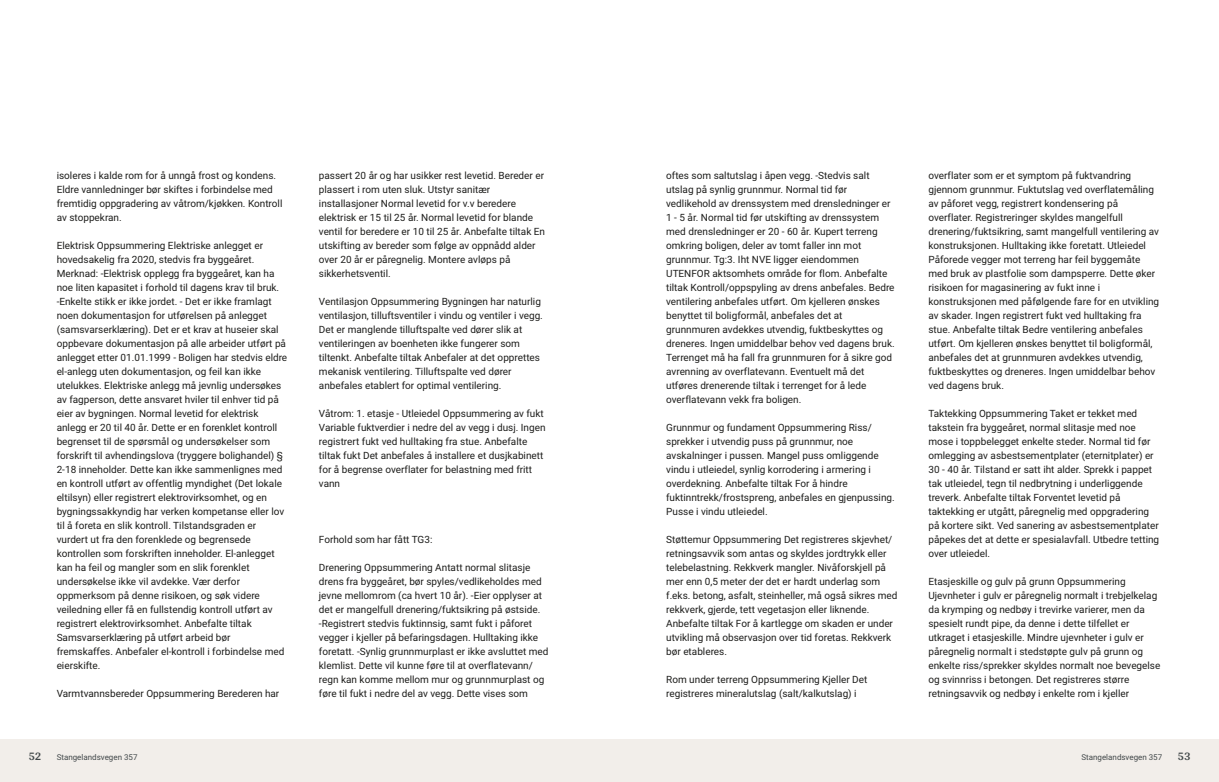
<style>
.page{position:relative;width:1219px;height:782px;background:#fff}
.page>*{position:absolute;margin:0;border:0;box-sizing:border-box;transform-origin:0 0}
.t1{font:700 12px "Arya";color:#414749}
.t2{font:10px/14px "Roboto Vitec";color:#1d1d1b}
.t3{font:8px "Roboto Vitec";color:#414749}
</style>
<div class="page">
<div style="left:0;top:739px;width:612px;height:42px;background:#f2eeea"></div>
<div style="left:607px;top:739px;width:612px;height:42px;background:#f2eeea"></div>
<p class="t2" style="left:57px;top:167px;width:227px">isoleres i kalde rom for å unngå frost og kondens.<br>Eldre vannledninger bør skiftes i forbindelse med fremtidig oppgradering av våtrom/kjøkken. Kontroll av stoppekran.</p>
<p class="t2" style="left:57px;top:237px;width:232px">Elektrisk Oppsummering Elektriske anlegget er hovedsakelig fra 2020, stedvis fra byggeåret.<br>Merknad: ‑Elektrisk opplegg fra byggeåret, kan ha noe liten kapasitet i forhold til dagens krav til bruk. ‑Enkelte stikk er ikke jordet. ‑ Det er ikke framlagt noen dokumentasjon for utførelsen på anlegget (samsvarserklæring). Det er et krav at huseier skal oppbevare dokumentasjon på alle arbeider utført på anlegget etter 01.01.1999 ‑ Boligen har stedvis eldre el‑anlegg uten dokumentasjon, og feil kan ikke utelukkes. Elektriske anlegg må jevnlig undersøkes av fagperson, dette ansvaret hviler til enhver tid på eier av bygningen. Normal levetid for elektrisk anlegg er 20 til 40 år. Dette er en forenklet kontroll begrenset til de spørsmål og undersøkelser som forskrift til avhendingslova (tryggere bolighandel) § 2‑18 inneholder. Dette kan ikke sammenlignes med en kontroll utført av offentlig myndighet (Det lokale eltilsyn) eller registrert elektrovirksomhet, og en bygningssakkyndig har verken kompetanse eller lov til å foreta en slik kontroll. Tilstandsgraden er vurdert ut fra den forenklede og begrensede kontrollen som forskriften inneholder. El‑anlegget kan ha feil og mangler som en slik forenklet undersøkelse ikke vil avdekke. Vær derfor oppmerksom på denne risikoen, og søk videre veiledning eller få en fullstendig kontroll utført av registrert elektrovirksomhet. Anbefalte tiltak Samsvarserklæring på utført arbeid bør fremskaffes. Anbefaler el‑kontroll i forbindelse med eierskifte.</p>
<p class="t2" style="left:57px;top:685px;width:224px">Varmtvannsbereder Oppsummering Berederen har</p>
<p class="t1" style="left:28px;top:749px;width:15px">52</p>
<p class="t3" style="left:57px;top:751px;width:82px">Stangelandsvegen 357</p>
<p class="t2" style="left:319px;top:167px;width:228px">passert 20 år og har usikker rest levetid. Bereder er plassert i rom uten sluk. Utstyr sanitær installasjoner Normal levetid for v.v beredere elektrisk er 15 til 25 år. Normal levetid for blande ventil for beredere er 10 til 25 år. Anbefalte tiltak En utskifting av bereder som følge av oppnådd alder over 20 år er påregnelig. Montere avløps på sikkerhetsventil.</p>
<p class="t2" style="left:319px;top:293px;width:225px">Ventilasjon Oppsummering Bygningen har naturlig ventilasjon, tilluftsventiler i vindu og ventiler i vegg.<br>Det er manglende tilluftspalte ved dører slik at ventileringen av boenheten ikke fungerer som tiltenkt. Anbefalte tiltak Anbefaler at det opprettes mekanisk ventilering. Tilluftspalte ved dører anbefales etablert for optimal ventilering.</p>
<p class="t2" style="left:319px;top:405px;width:228px">Våtrom: 1. etasje ‑ Utleiedel Oppsummering av fukt Variable fuktverdier i nedre del av vegg i dusj. Ingen registrert fukt ved hulltaking fra stue. Anbefalte tiltak fukt Det anbefales å installere et dusjkabinett for å begrense overflater for belastning med fritt vann</p>
<p class="t2" style="left:319px;top:531px;width:115px">Forhold som har fått TG3:</p>
<p class="t2" style="left:319px;top:559px;width:231px">Drenering Oppsummering Antatt normal slitasje drens fra byggeåret, bør spyles/vedlikeholdes med jevne mellomrom (ca hvert 10 år). ‑Eier opplyser at det er mangelfull drenering/fuktsikring på østside. ‑Registrert stedvis fuktinnsig, samt fukt i påforet vegger i kjeller på befaringsdagen. Hulltaking ikke foretatt. ‑Synlig grunnmurplast er ikke avsluttet med klemlist. Dette vil kunne føre til at overflatevann/ regn kan komme mellom mur og grunnmurplast og føre til fukt i nedre del av vegg. Dette vises som</p>
<p class="t2" style="left:666px;top:167px;width:230px">oftes som saltutslag i åpen vegg. ‑Stedvis salt utslag på synlig grunnmur. Normal tid før vedlikehold av drenssystem med drensledninger er 1 ‑ 5 år. Normal tid før utskifting av drenssystem med drensledninger er 20 ‑ 60 år. Kupert terreng omkring boligen, deler av tomt faller inn mot grunnmur. Tg:3. Iht NVE ligger eiendommen UTENFOR aktsomhets område for flom. Anbefalte tiltak Kontroll/oppspyling av drens anbefales. Bedre ventilering anbefales utført. Om kjelleren ønskes benyttet til boligformål, anbefales det at grunnmuren avdekkes utvendig, fuktbeskyttes og dreneres. Ingen umiddelbar behov ved dagens bruk.<br>Terrenget må ha fall fra grunnmuren for å sikre god avrenning av overflatevann. Eventuelt må det utføres drenerende tiltak i terrenget for å lede overflatevann vekk fra boligen.</p>
<p class="t2" style="left:666px;top:419px;width:230px">Grunnmur og fundament Oppsummering Riss/ sprekker i utvendig puss på grunnmur, noe avskalninger i pussen. Mangel puss omliggende vindu i utleiedel, synlig korrodering i armering i overdekning. Anbefalte tiltak For å hindre fuktinntrekk/frostspreng, anbefales en gjenpussing.<br>Pusse i vindu utleiedel.</p>
<p class="t2" style="left:666px;top:531px;width:233px">Støttemur Oppsummering Det registreres skjevhet/ retningsavvik som antas og skyldes jordtrykk eller telebelastning. Rekkverk mangler. Nivåforskjell på mer enn 0,5 meter der det er hardt underlag som f.eks. betong, asfalt, steinheller, må også sikres med rekkverk, gjerde, tett vegetasjon eller liknende.<br>Anbefalte tiltak For å kartlegge om skaden er under utvikling må observasjon over tid foretas. Rekkverk bør etableres.</p>
<p class="t2" style="left:666px;top:671px;width:203px">Rom under terreng Oppsummering Kjeller Det registreres mineralutslag (salt/kalkutslag) i</p>
<p class="t2" style="left:928px;top:167px;width:232px">overflater som er et symptom på fuktvandring gjennom grunnmur. Fuktutslag ved overflatemåling av påforet vegg, registrert kondensering på overflater. Registreringer skyldes mangelfull drenering/fuktsikring, samt mangelfull ventilering av konstruksjonen. Hulltaking ikke foretatt. Utleiedel Påforede vegger mot terreng har feil byggemåte med bruk av plastfolie som dampsperre. Dette øker risikoen for magasinering av fukt inne i konstruksjonen med påfølgende fare for en utvikling av skader. Ingen registrert fukt ved hulltaking fra stue. Anbefalte tiltak Bedre ventilering anbefales utført. Om kjelleren ønskes benyttet til boligformål, anbefales det at grunnmuren avdekkes utvendig, fuktbeskyttes og dreneres. Ingen umiddelbar behov ved dagens bruk.</p>
<p class="t2" style="left:928px;top:405px;width:232px">Taktekking Oppsummering Taket er tekket med takstein fra byggeåret, normal slitasje med noe mose i toppbelegget enkelte steder. Normal tid før omlegging av asbestsementplater (eternitplater) er 30 ‑ 40 år. Tilstand er satt iht alder. Sprekk i pappet tak utleiedel, tegn til nedbrytning i underliggende treverk. Anbefalte tiltak Forventet levetid på taktekking er utgått, påregnelig med oppgradering på kortere sikt. Ved sanering av asbestsementplater påpekes det at dette er spesialavfall. Utbedre tetting over utleiedel.</p>
<p class="t2" style="left:928px;top:573px;width:233px">Etasjeskille og gulv på grunn Oppsummering Ujevnheter i gulv er påregnelig normalt i trebjelkelag da krymping og nedbøy i trevirke varierer, men da spesielt rundt pipe, da denne i dette tilfellet er utkraget i etasjeskille. Mindre ujevnheter i gulv er påregnelig normalt i stedstøpte gulv på grunn og enkelte riss/sprekker skyldes normalt noe bevegelse og svinnriss i betongen. Det registreres større retningsavvik og nedbøy i enkelte rom i kjeller</p>
<p class="t3" style="left:1081px;top:751px;width:82px">Stangelandsvegen 357</p>
<p class="t1" style="left:1177px;top:749px;width:15px">53</p>
</div>
